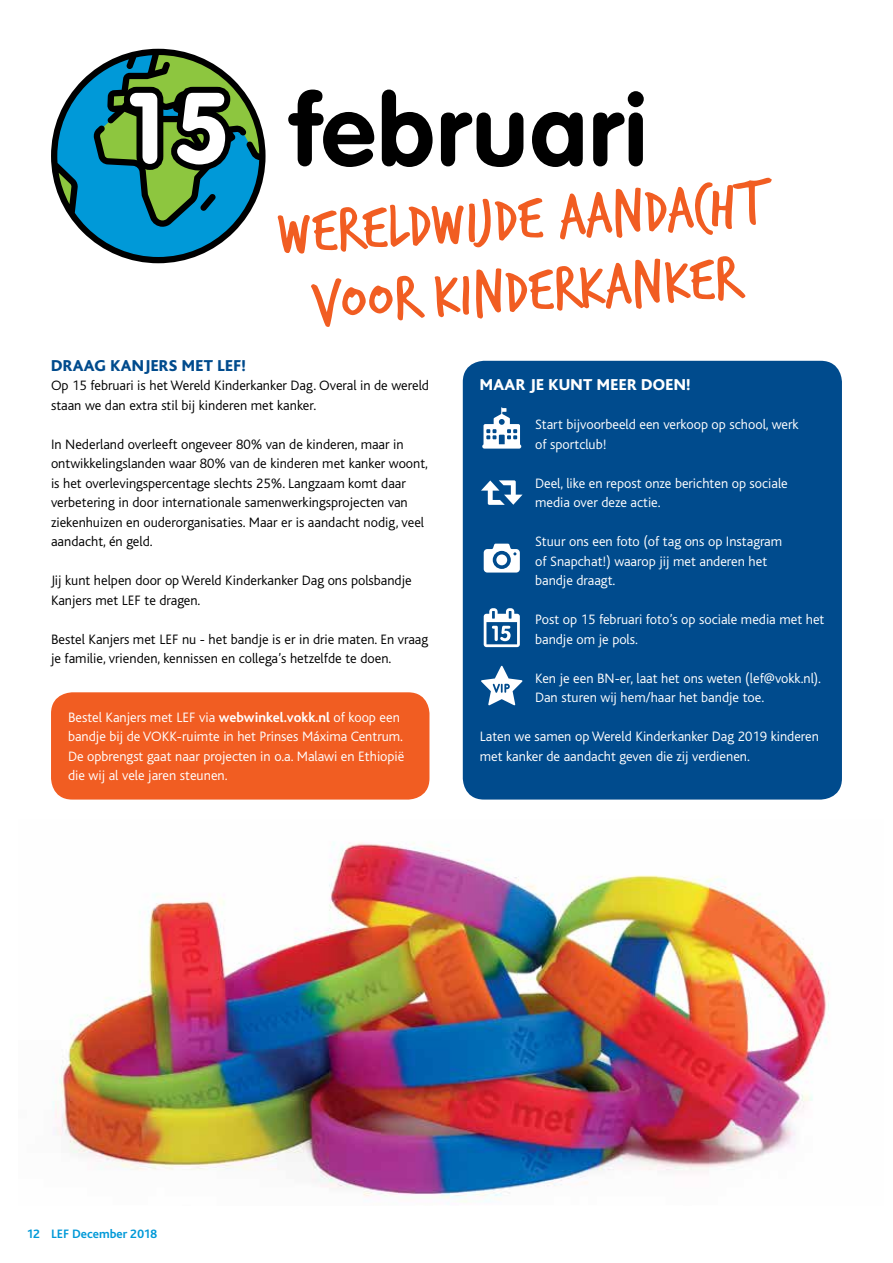
<style>
.page{position:relative;width:893px;height:1263px;background:#fff}
.page>*{position:absolute;margin:0;border:0;box-sizing:border-box;transform-origin:0 0}
.t1{font:700 99px "VAG Rounded Std";letter-spacing:.025em;color:#000}
.t2{font:66px/71.8px "Trash Hand";color:#f15d22;text-align:center}
.t3{font:800 16.5px "Bliss";letter-spacing:.02em;color:#fff}
.t4{font:800 16.5px "Bliss";letter-spacing:.02em;color:#004b8d}
.t5{font:300 14.25px/19.5px "Bliss";color:#fff}
.t6{font:300 14.25px/19.5px "Bliss";color:#000}
.t7{font:700 12.75px "Bliss 2";color:#0099d8}
.s1{color:#fff}
.s2{font-weight:700}
</style>
<div class="page">
<img style="left:52px;top:842px;width:777px;height:362px">
<div style="left:51px;top:692px;width:378px;height:107px;background:#f15d22;border-radius:21px"></div>
<div style="left:463px;top:361px;width:379px;height:438px;background:#004b8d;border-radius:21px"></div>
<svg style="left:484px;top:544px;width:36px;height:28px"></svg>
<svg style="left:481px;top:480px;width:42px;height:25px"></svg>
<svg style="left:482px;top:407px;width:39px;height:42px"></svg>
<svg style="left:481px;top:666px;width:41px;height:39px"></svg>
<svg style="left:484px;top:608px;width:36px;height:39px"></svg>
<svg style="left:51px;top:49px;width:215px;height:214px"></svg>
<svg style="left:54px;top:52px;width:208px;height:208px"></svg>
<h1 class="t1" style="left:127px;top:73px;width:521px"><span class="s1">15</span> februari</h1>
<h2 class="t2" style="left:277px;top:198px;width:486px;rotate:-3deg">wereldwijde aandacht voor kinderkanker</h2>
<p class="t4" style="left:51px;top:357px;width:196px">DRAAG KANJERS MET LE F!</p>
<p class="t6" style="left:51px;top:376px;width:379px">Op 15 februari is het Wereld Kinderkanker Dag. Overal in de wereld staan we dan extra stil bij kinderen met kanker.</p>
<p class="t6" style="left:51px;top:434px;width:379px">In Nederland overleeft ongeveer 80% van de kinderen, maar in ontwikkelingslanden waar 80% van de kinderen met kanker woont, is het overlevingspercentage slechts 25%. Langzaam komt daar verbetering in door internationale samenwerkingsprojecten van ziekenhuizen en ouderorganisaties. Maar er is aandacht nodig, veel aandacht, én geld.</p>
<p class="t6" style="left:51px;top:571px;width:362px">Jij kunt helpen door op Wereld Kinderkanker Dag ons polsbandje<br>Kanjers met LEF te dragen.</p>
<p class="t6" style="left:51px;top:629px;width:379px">Bestel Kanjers met LEF nu - het bandje is er in drie maten. En vraag je familie, vrienden, kennissen en collega’s hetzelfde te doen.</p>
<p class="t3" style="left:480px;top:376px;width:212px">MAAR JE KUNT MEER DOEN!</p>
<p class="t5" style="left:535px;top:415px;width:265px">Start bijvoorbeeld een verkoop op school, werk of sportclub!</p>
<p class="t5" style="left:535px;top:473px;width:254px">Deel, like en repost onze berichten op sociale media over deze actie.</p>
<p class="t5" style="left:535px;top:532px;width:249px">Stuur ons een foto (of tag ons op Instagram of Snapchat!) waarop jij met anderen het bandje draagt.</p>
<p class="t5" style="left:535px;top:610px;width:291px">Post op 15 februari foto’s op sociale media met het bandje om je pols.</p>
<p class="t5" style="left:535px;top:668px;width:288px">Ken je een BN-er, laat het ons weten (lef@vokk.nl).<br>Dan sturen wij hem/haar het bandje toe.</p>
<p class="t5" style="left:480px;top:727px;width:341px">Laten we samen op Wereld Kinderkanker Dag 2019 kinderen met kanker de aandacht geven die zij verdienen.</p>
<p class="t5" style="left:68px;top:707px;width:338px">Bestel Kanjers met LEF via <span class="s2">webwinkel.vokk.nl</span> of koop een bandje bij de VOKK-ruimte in het Prinses Máxima Centrum.<br>De opbrengst gaat naar projecten in o.a. Malawi en Ethiopië die wij al vele jaren steunen.</p>
<p class="t7" style="left:28px;top:1226px;width:131px">12 LEF December 2018</p>
</div>
